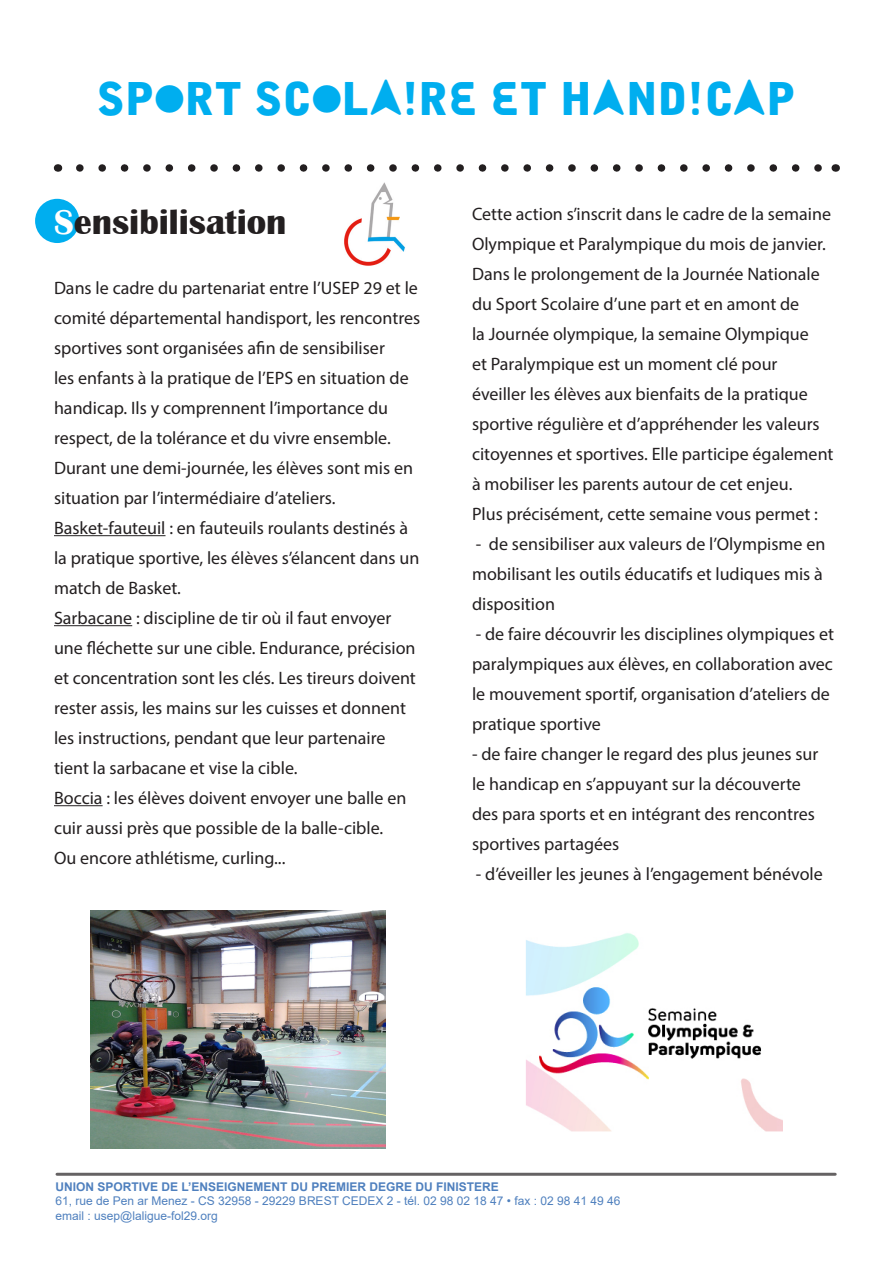
<style>
.page{position:relative;width:893px;height:1263px;background:#fff}
.page>*{position:absolute;margin:0;border:0;box-sizing:border-box;transform-origin:0 0}
.t1{font:45px "Alpha Ligue";color:#00aeef}
.Style_de_paragraphe{font:700 36px "Britannic";color:#231f20}
.Style_de_paragraphe-2{font:18px/30px "Myriad Pro";color:#231f20}
.t2{font:12px/14.4px "Arial";color:#4f80be}
.t3{font:700 12px "Arial";color:#4f80be}
.s1{color:#fff}
</style>
<div class="page">
<hr style="left:57px;top:1173px;width:778px;height:3px;background:#231f20">
<div style="left:35px;top:199px;width:44px;height:44px;background:#00aeef;border-radius:50%"></div>
<svg style="left:59px;top:164px;width:776px;height:8px"></svg>
<svg style="left:80px;top:164px;width:744px;height:8px"></svg>
<hr style="left:54px;top:535px;width:112px;height:1px;background:#231f20">
<hr style="left:54px;top:625px;width:78px;height:1px;background:#231f20">
<hr style="left:54px;top:805px;width:49px;height:1px;background:#231f20">
<img style="left:90px;top:911px;width:296px;height:237px">
<img style="left:344px;top:182px;width:61px;height:84px">
<img style="left:526px;top:933px;width:257px;height:199px">
<p class="t1" style="left:97px;top:70px;width:700px">SPORT SCOLAIRE ET HANDICAP</p>
<p class="Style_de_paragraphe" style="left:54px;top:202px;width:234px"><span class="s1">S</span>ensibilisation</p>
<p class="Style_de_paragraphe-2" style="left:54px;top:273px;width:368px">Dans le cadre du partenariat entre l’USEP 29 et le comité départemental handisport, les rencontres sportives sont organisées afin de sensibiliser<br>les enfants à la pratique de l’EPS en situation de handicap. Ils y comprennent l’importance du respect, de la tolérance et du vivre ensemble.</p>
<p class="Style_de_paragraphe-2" style="left:54px;top:453px;width:361px">Durant une demi-journée, les élèves sont mis en situation par l’intermédiaire d’ateliers.</p>
<p class="Style_de_paragraphe-2" style="left:54px;top:513px;width:367px">Basket-fauteuil : en fauteuils roulants destinés à la pratique sportive, les élèves s’élancent dans un match de Basket.</p>
<p class="Style_de_paragraphe-2" style="left:54px;top:603px;width:363px">Sarbacane : discipline de tir où il faut envoyer une fléchette sur une cible. Endurance, précision et concentration sont les clés. Les tireurs doivent rester assis, les mains sur les cuisses et donnent les instructions, pendant que leur partenaire tient la sarbacane et vise la cible.</p>
<p class="Style_de_paragraphe-2" style="left:54px;top:783px;width:354px">Boccia : les élèves doivent envoyer une balle en cuir aussi près que possible de la balle-cible.</p>
<p class="Style_de_paragraphe-2" style="left:54px;top:843px;width:233px">Ou encore athlétisme, curling...</p>
<p class="Style_de_paragraphe-2" style="left:472px;top:199px;width:360px">Cette action s’inscrit dans le cadre de la semaine<br>Olympique et Paralympique du mois de janvier.</p>
<p class="Style_de_paragraphe-2" style="left:472px;top:259px;width:363px">Dans le prolongement de la Journée Nationale du Sport Scolaire d’une part et en amont de<br>la Journée olympique, la semaine Olympique<br>et Paralympique est un moment clé pour éveiller les élèves aux bienfaits de la pratique sportive régulière et d’appréhender les valeurs citoyennes et sportives. Elle participe également à mobiliser les parents autour de cet enjeu.</p>
<p class="Style_de_paragraphe-2" style="left:472px;top:499px;width:347px">Plus précisément, cette semaine vous permet :</p>
<p class="Style_de_paragraphe-2" style="left:472px;top:529px;width:355px">- de sensibiliser aux valeurs de l’Olympisme en mobilisant les outils éducatifs et ludiques mis à disposition</p>
<p class="Style_de_paragraphe-2" style="left:472px;top:619px;width:363px">- de faire découvrir les disciplines olympiques et paralympiques aux élèves, en collaboration avec le mouvement sportif, organisation d’ateliers de pratique sportive</p>
<p class="Style_de_paragraphe-2" style="left:472px;top:739px;width:348px">- de faire changer le regard des plus jeunes sur le handicap en s’appuyant sur la découverte des para sports et en intégrant des rencontres sportives partagées</p>
<p class="Style_de_paragraphe-2" style="left:476px;top:859px;width:348px">- d’éveiller les jeunes à l’engagement bénévole</p>
<p class="t3" style="left:56px;top:1178px;width:445px">UNION SPORTIVE DE L’ENSEIGNEMENT DU PREMIER DEGRE DU FINISTERE</p>
<p class="t2" style="left:56px;top:1194px;width:566px">61, rue de Pen ar Menez - CS 32958 - 29229 BREST CEDEX 2 - tél. 02 98 02 18 47 • fax : 02 98 41 49 46 email : usep@laligue-fol29.org</p>
</div>
